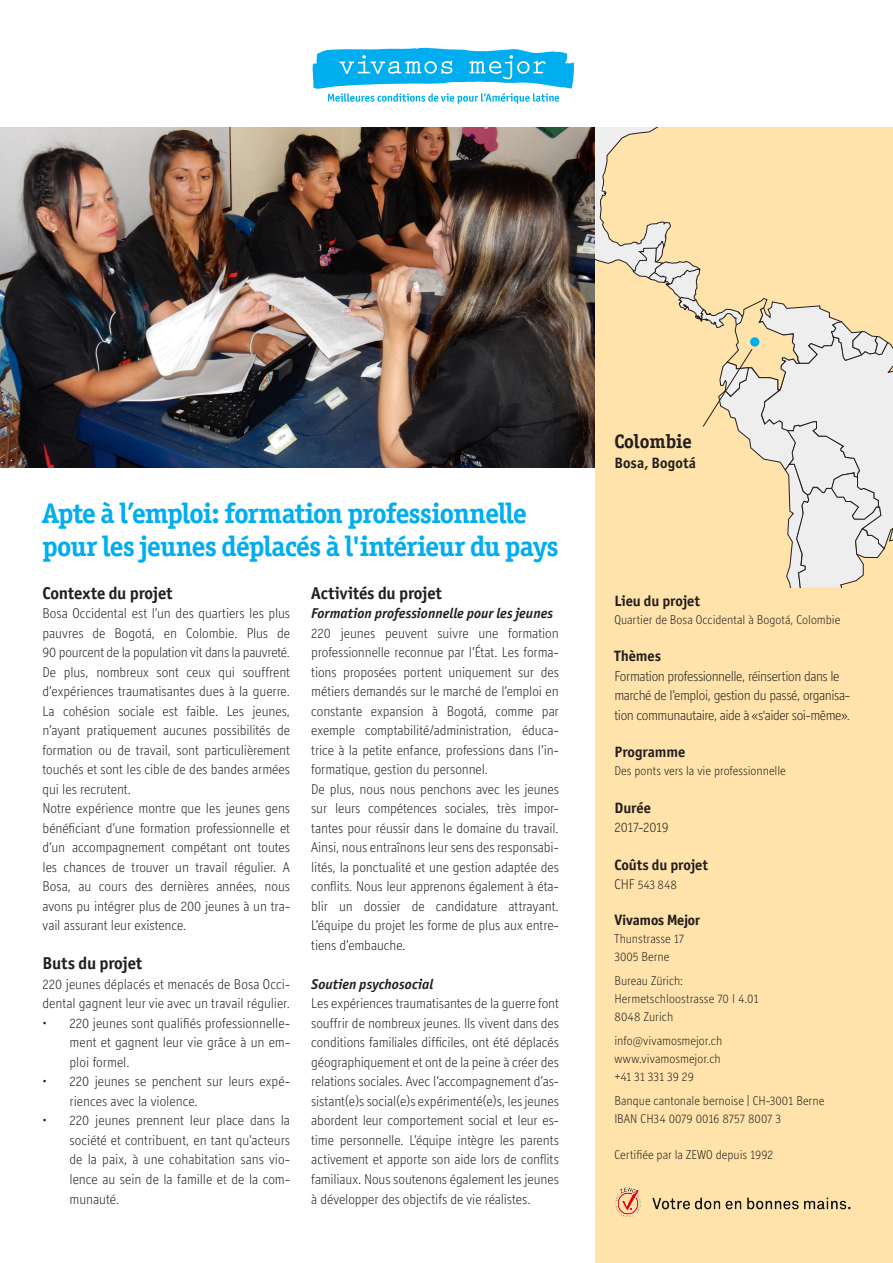
<style>
.page{position:relative;width:893px;height:1263px;background:#fff}
.page>*{position:absolute;margin:0;border:0;box-sizing:border-box;transform-origin:0 0}
._02_Seite_Titel{font:700 28.5px/33px "Officina Ser ITC Std";letter-spacing:-.025em;color:#00aeef}
.t1{font:700 19.5px "Officina Ser ITC Std";color:#231f20}
._04_Seite_Untertitel{font:700 17.25px "Officina Sans ITC Std";letter-spacing:-.01em;color:#231f20}
._02_Spalten_Text_Lig{font:700 15px "Officina Sans ITC Std";letter-spacing:-.005em;color:#231f20}
._05_Seite_Grundtext{font:700 15px "Officina Sans ITC Std";letter-spacing:-.005em;color:#231f20}
._02_Spalten_Text_Lig-2{font:700 15px "Officina Display ITC Std";color:#231f20}
._05_Seite_Grundtext-2{font:300 14.25px/19.5px "Officina Display ITC Std";color:#231f20;text-align:justify}
._02_Spalten_Text_Lig-3{font:300 14.25px/19.5px "Officina Display ITC Std";letter-spacing:-.025em;color:#231f20}
._04_Seite_Untertitel-2{font:italic 700 14.25px "Officina Sans ITC Std";color:#231f20}
._02_Spalten_Text_Lig-4{font:300 12.9px/18px "Officina Display ITC Std";color:#231f20}
.s1{font-size:14.25px}
</style>
<div class="page">
<img style="left:0;top:128px;width:595px;height:340px">
<div style="left:595px;top:128px;width:298px;height:1135px;background:#ffe3aa"></div>
<svg style="left:595px;top:128px;width:298px;height:459px"></svg>
<svg style="left:312px;top:47px;width:262px;height:57px"></svg>
<img style="left:615px;top:1187px;width:235px;height:30px">
<p class="_02_Seite_Titel" style="left:43px;top:496px;width:518px">Apte à l’emploi: formation professionnelle pour les jeunes déplacés à l'intérieur du pays</p>
<p class="_04_Seite_Untertitel" style="left:43px;top:582px;width:132px">Contexte du projet</p>
<p class="_05_Seite_Grundtext-2" style="left:43px;top:604px;width:249px">Bosa Occidental est l’un des quartiers les plus pauvres de Bogotá, en Colombie. Plus de 90 pourcent de la population vit dans la pauvreté.<br>De plus, nombreux sont ceux qui souffrent d’expériences traumatisantes dues à la guerre.<br>La cohésion sociale est faible. Les jeunes, n’ayant pratiquement aucunes possibilités de formation ou de travail, sont particulièrement touchés et sont les cible de des bandes armées qui les recrutent.</p>
<p class="_05_Seite_Grundtext-2" style="left:43px;top:799px;width:249px">Notre expérience montre que les jeunes gens bénéficiant d’une formation professionnelle et d’un accompagnement compétant ont toutes les chances de trouver un travail régulier. A Bosa, au cours des dernières années, nous avons pu intégrer plus de 200 jeunes à un tra&shy;vail assurant leur existence.</p>
<p class="_04_Seite_Untertitel" style="left:43px;top:953px;width:101px">Buts du projet</p>
<p class="_05_Seite_Grundtext-2" style="left:43px;top:974px;width:249px">220 jeunes déplacés et menacés de Bosa Occi&shy;dental gagnent leur vie avec un travail régulier.</p>
<p class="_05_Seite_Grundtext-2" style="left:70px;top:1013px;width:222px;text-indent:-27px">• 220 jeunes sont qualifiés professionnelle&shy;ment et gagnent leur vie grâce à un em&shy;ploi formel.</p>
<p class="_05_Seite_Grundtext-2" style="left:70px;top:1072px;width:222px;text-indent:-27px">• 220 jeunes se penchent sur leurs expé&shy;riences avec la violence.</p>
<p class="_05_Seite_Grundtext-2" style="left:70px;top:1111px;width:222px;text-indent:-27px">• 220 jeunes prennent leur place dans la société et contribuent, en tant qu’acteurs de la paix, à une cohabitation sans vio&shy;lence au sein de la famille et de la com&shy;munauté.</p>
<p class="_04_Seite_Untertitel" style="left:311px;top:582px;width:132px">Activités du projet</p>
<p class="_04_Seite_Untertitel-2" style="left:311px;top:605px;width:243px">Formation professionnelle pour les jeunes</p>
<p class="_05_Seite_Grundtext-2" style="left:311px;top:623px;width:249px">220 jeunes peuvent suivre une formation professionnelle reconnue par l’État. Les forma&shy;tions proposées portent uniquement sur des métiers demandés sur le marché de l’emploi en constante expansion à Bogotá, comme par exemple comptabilité/administration, éduca&shy;trice à la petite enfance, professions dans l’in&shy;formatique, gestion du personnel.</p>
<p class="_05_Seite_Grundtext-2" style="left:311px;top:779px;width:249px">De plus, nous nous penchons avec les jeunes sur leurs compétences sociales, très impor&shy;tantes pour réussir dans le domaine du travail.<br>Ainsi, nous entraînons leur sens des responsabi&shy;lités, la ponctualité et une gestion adaptée des conflits. Nous leur apprenons également à éta&shy;blir un dossier de candidature attrayant.<br>L’équipe du projet les forme de plus aux entre&shy;tiens d’embauche.</p>
<p class="_04_Seite_Untertitel-2" style="left:311px;top:975px;width:124px">Soutien psychosocial</p>
<p class="_05_Seite_Grundtext-2" style="left:311px;top:994px;width:249px">Les expériences traumatisantes de la guerre font souffrir de nombreux jeunes. Ils vivent dans des conditions familiales difficiles, ont été déplacés géographiquement et ont de la peine à créer des relations sociales. Avec l’accompagnement d’as&shy;sistant(e)s social(e)s expérimenté(e)s, les jeunes abordent leur comportement social et leur es&shy;time personnelle. L’équipe intègre les parents activement et apporte son aide lors de conflits familiaux. Nous soutenons également les jeunes à développer des objectifs de vie réalistes.</p>
<p class="t1" style="left:614px;top:430px;width:79px">Colombie</p>
<p class="_02_Spalten_Text_Lig" style="left:614px;top:453px;width:83px">Bosa, Bogotá</p>
<p class="_05_Seite_Grundtext" style="left:614px;top:591px;width:87px">Lieu du projet</p>
<p class="_02_Spalten_Text_Lig-4" style="left:614px;top:610px;width:227px">Quartier de Bosa Occidental à Bogotá, Colombie</p>
<p class="_02_Spalten_Text_Lig" style="left:614px;top:647px;width:48px">Thèmes</p>
<p class="_02_Spalten_Text_Lig-3" style="left:614px;top:666px;width:237px">Formation professionnelle, réinsertion dans le marché de l’emploi, gestion du passé, organisa&shy;tion communautaire, aide à «s'aider soi-même».</p>
<p class="_02_Spalten_Text_Lig" style="left:614px;top:743px;width:72px">Programme</p>
<p class="_02_Spalten_Text_Lig-4" style="left:614px;top:761px;width:173px">Des ponts vers la vie professionnelle</p>
<p class="_02_Spalten_Text_Lig" style="left:614px;top:798px;width:38px">Durée</p>
<p class="_02_Spalten_Text_Lig-3" style="left:614px;top:817px;width:56px">2017-2019</p>
<p class="_02_Spalten_Text_Lig" style="left:614px;top:855px;width:95px">Coûts du projet</p>
<p class="_02_Spalten_Text_Lig-4" style="left:614px;top:875px;width:64px"><span class="s1">CHF</span> 543 848</p>
<p class="_02_Spalten_Text_Lig-2" style="left:614px;top:911px;width:87px">Vivamos Mejor</p>
<p class="_02_Spalten_Text_Lig-4" style="left:614px;top:929px;width:71px">Thunstrasse 17</p>
<p class="_02_Spalten_Text_Lig-4" style="left:614px;top:947px;width:56px">3005 Berne</p>
<p class="_02_Spalten_Text_Lig-4" style="left:614px;top:971px;width:70px">Bureau Zürich:</p>
<p class="_02_Spalten_Text_Lig-4" style="left:614px;top:989px;width:146px">Hermetschloostrasse 70 I 4.01<br>8048 Zurich</p>
<p class="_02_Spalten_Text_Lig-4" style="left:614px;top:1031px;width:109px">info@vivamosmejor.ch</p>
<p class="_02_Spalten_Text_Lig-4" style="left:614px;top:1049px;width:108px">www.vivamosmejor.ch +41 31 331 39 29</p>
<p class="_02_Spalten_Text_Lig-4" style="left:614px;top:1091px;width:211px">Banque cantonale bernoise | CH-3001 Berne</p>
<p class="_02_Spalten_Text_Lig-4" style="left:614px;top:1109px;width:168px">IBAN CH34 0079 0016 8757 8007 3</p>
<p class="_02_Spalten_Text_Lig-4" style="left:614px;top:1145px;width:160px">Certifiée par la ZEWO depuis 1992</p>
</div>
